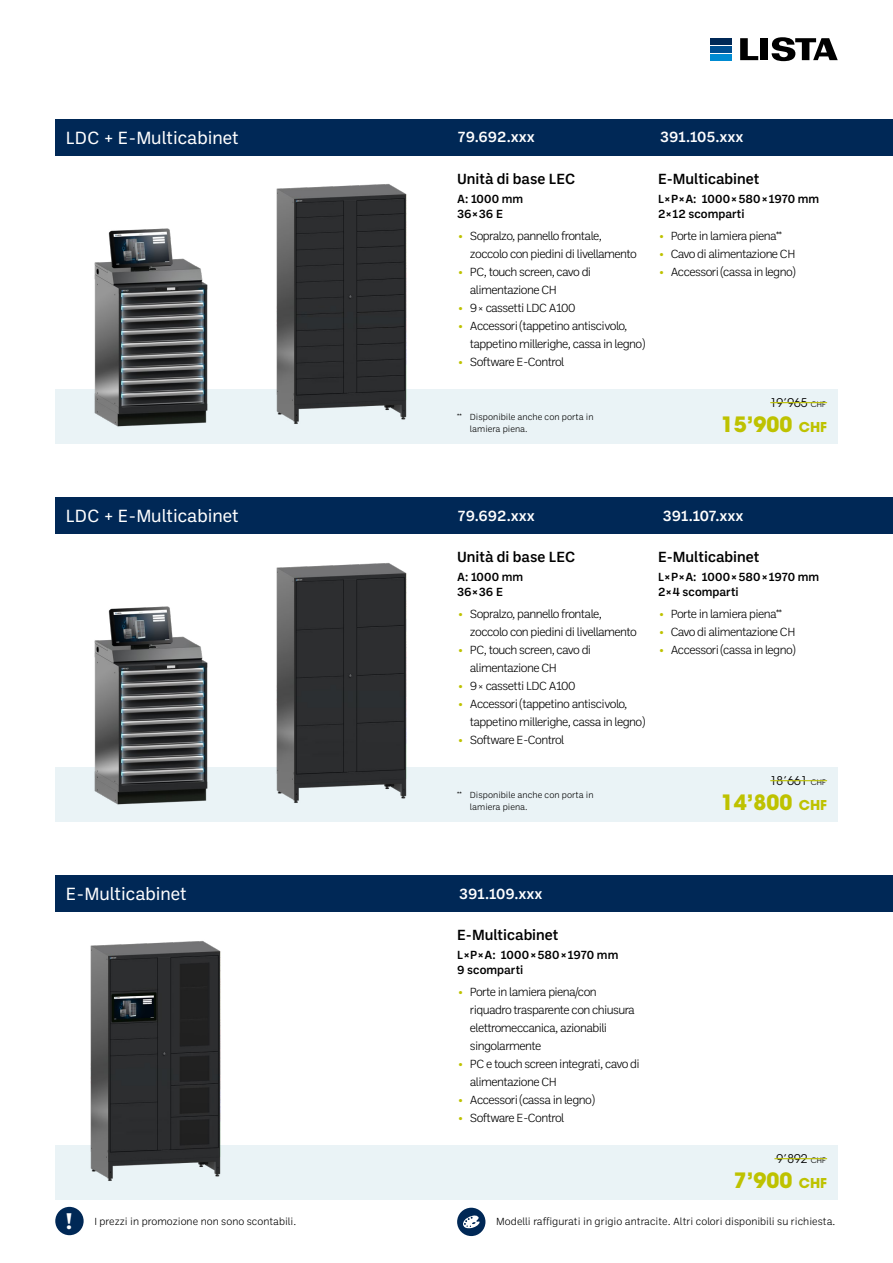
<style>
.page{position:relative;width:893px;height:1263px;background:#fff}
.page>*{position:absolute;margin:0;border:0;box-sizing:border-box;transform-origin:0 0}
.t1{font:700 21px "ITC Avant Garde Pro";color:#bec200}
.t2{font:18px "Ballinger";color:#fff}
.t3{font:500 15px "Ballinger";color:#000}
.t4{font:500 15px "Ballinger";color:#fff}
.t5{font:300 12px/18px "Ballinger";letter-spacing:-.05em;color:#000}
.t6{font:500 12px/15px "Ballinger";color:#000}
.t7{font:12px "ITC Avant Garde Pro";color:#000}
.t8{font:300 10.5px "Ballinger";color:#000}
.t9{font:300 9px/12px "Ballinger";color:#000}
.s1{font-size:18px;color:#bec200}
.s2{font-size:10.5px}
.s3{font-size:7.5px}
.s4{font-size:13.5px}
.s5{font-family:"Acme Gothic Extrawide";font-weight:400;font-size:22.5px;color:#fff}
</style>
<div class="page">
<div style="left:710px;top:38px;width:22px;height:6px;background:#002856"></div>
<div style="left:710px;top:46px;width:22px;height:6px;background:#004f91"></div>
<div style="left:710px;top:54px;width:22px;height:6px;background:#008bd2"></div>
<svg style="left:740px;top:38px;width:18px;height:22px"></svg>
<div style="left:760px;top:38px;width:8px;height:22px;background:#000"></div>
<svg style="left:772px;top:37px;width:66px;height:24px"></svg>
<div style="left:55px;top:1145px;width:783px;height:54px;background:#eaf3f6"></div>
<div style="left:55px;top:767px;width:783px;height:54px;background:#eaf3f6"></div>
<div style="left:55px;top:389px;width:783px;height:54px;background:#eaf3f6"></div>
<div style="left:55px;top:875px;width:838px;height:36px;background:#002856"></div>
<div style="left:55px;top:497px;width:838px;height:36px;background:#002856"></div>
<div style="left:55px;top:119px;width:838px;height:36px;background:#002856"></div>
<img style="left:94px;top:606px;width:114px;height:199px">
<img style="left:94px;top:228px;width:114px;height:199px">
<img style="left:90px;top:941px;width:131px;height:240px">
<img style="left:276px;top:563px;width:131px;height:240px">
<img style="left:276px;top:184px;width:131px;height:240px">
<div style="left:55px;top:1207px;width:29px;height:28px;background:#002856;border-radius:50%"></div>
<div style="left:457px;top:1208px;width:28px;height:28px;background:#002856;border-radius:50%"></div>
<svg style="left:463px;top:1215px;width:17px;height:14px"></svg>
<hr style="left:771px;top:402px;width:56px;height:1px;background:#bec200">
<hr style="left:771px;top:780px;width:56px;height:1px;background:#bec200">
<hr style="left:775px;top:1158px;width:52px;height:1px;background:#bec200">
<h2 class="t2" style="left:66px;top:125px;width:174px">LDC + E-Multicabinet</h2>
<p class="t4" style="left:458px;top:127px;width:78px">79.692.xxx</p>
<p class="t4" style="left:660px;top:127px;width:85px">391.105.xxx</p>
<p class="t3" style="left:457px;top:168px;width:120px">Unità di base LEC</p>
<p class="t6" style="left:457px;top:191px;width:68px">A: 1000 mm<br>36 × 36 E</p>
<p class="t5" style="left:470px;top:227px;width:169px;text-indent:-13px"><span class="s1">•</span> Sopralzo, pannello frontale, zoccolo con piedini di livellamento</p>
<p class="t5" style="left:470px;top:263px;width:123px;text-indent:-13px"><span class="s1">•</span> PC, touch screen, cavo di alimentazione CH</p>
<p class="t5" style="left:457px;top:299px;width:120px"><span class="s1">•</span> 9 <span class="s2">×</span> cassetti LDC A100</p>
<p class="t5" style="left:470px;top:317px;width:177px;text-indent:-13px"><span class="s1">•</span> Accessori (tappetino antiscivolo, tappetino millerighe, cassa in legno)</p>
<p class="t5" style="left:457px;top:353px;width:109px"><span class="s1">•</span> Software E-Control</p>
<p class="t3" style="left:658px;top:168px;width:103px">E-Multicabinet</p>
<p class="t6" style="left:658px;top:191px;width:163px">L × P × A: 1000 × 580 × 1970 mm<br>2× 12 scomparti</p>
<p class="t5" style="left:658px;top:227px;width:126px"><span class="s1">•</span> Porte in lamiera piena**</p>
<p class="t5" style="left:658px;top:245px;width:139px"><span class="s1">•</span> Cavo di alimentazione CH</p>
<p class="t5" style="left:658px;top:263px;width:139px"><span class="s1">•</span> Accessori (cassa in legno)</p>
<p class="t7" style="left:770px;top:395px;width:57px">19’965 <span class="s3">CHF</span></p>
<p class="t9" style="left:470px;top:410px;width:125px;text-indent:-13px">** Disponibile anche con porta in lamiera piena.</p>
<h1 class="t1" style="left:721px;top:410px;width:108px">15’900 <span class="s4">CHF</span></h1>
<h2 class="t2" style="left:66px;top:503px;width:174px">LDC + E-Multicabinet</h2>
<p class="t4" style="left:458px;top:505px;width:78px">79.692.xxx</p>
<p class="t4" style="left:663px;top:505px;width:82px">391.107.xxx</p>
<p class="t3" style="left:457px;top:546px;width:120px">Unità di base LEC</p>
<p class="t6" style="left:457px;top:569px;width:68px">A: 1000 mm<br>36 × 36 E</p>
<p class="t5" style="left:470px;top:605px;width:169px;text-indent:-13px"><span class="s1">•</span> Sopralzo, pannello frontale, zoccolo con piedini di livellamento</p>
<p class="t5" style="left:470px;top:641px;width:123px;text-indent:-13px"><span class="s1">•</span> PC, touch screen, cavo di alimentazione CH</p>
<p class="t5" style="left:457px;top:677px;width:120px"><span class="s1">•</span> 9 <span class="s2">×</span> cassetti LDC A100</p>
<p class="t5" style="left:470px;top:695px;width:177px;text-indent:-13px"><span class="s1">•</span> Accessori (tappetino antiscivolo, tappetino millerighe, cassa in legno)</p>
<p class="t5" style="left:457px;top:731px;width:109px"><span class="s1">•</span> Software E-Control</p>
<p class="t3" style="left:658px;top:546px;width:103px">E-Multicabinet</p>
<p class="t6" style="left:658px;top:569px;width:163px">L × P × A: 1000 × 580 × 1970 mm<br>2× 4 scomparti</p>
<p class="t5" style="left:658px;top:605px;width:126px"><span class="s1">•</span> Porte in lamiera piena**</p>
<p class="t5" style="left:658px;top:623px;width:139px"><span class="s1">•</span> Cavo di alimentazione CH</p>
<p class="t5" style="left:658px;top:641px;width:139px"><span class="s1">•</span> Accessori (cassa in legno)</p>
<p class="t7" style="left:770px;top:773px;width:57px">18’661 <span class="s3">CHF</span></p>
<p class="t9" style="left:470px;top:788px;width:125px;text-indent:-13px">** Disponibile anche con porta in lamiera piena.</p>
<h1 class="t1" style="left:721px;top:788px;width:108px">14’800 <span class="s4">CHF</span></h1>
<h2 class="t2" style="left:66px;top:881px;width:122px">E-Multicabinet</h2>
<p class="t4" style="left:459px;top:883px;width:85px">391.109.xxx</p>
<p class="t3" style="left:457px;top:924px;width:103px">E-Multicabinet</p>
<p class="t6" style="left:457px;top:947px;width:163px">L × P × A: 1000 × 580 × 1970 mm<br>9 scomparti</p>
<p class="t5" style="left:470px;top:983px;width:167px;text-indent:-13px"><span class="s1">•</span> Porte in lamiera piena/con riquadro trasparente con chiusura elettromeccanica, azionabili singolarmente</p>
<p class="t5" style="left:470px;top:1055px;width:171px;text-indent:-13px"><span class="s1">•</span> PC e touch screen integrati, cavo di alimentazione CH</p>
<p class="t5" style="left:457px;top:1091px;width:139px"><span class="s1">•</span> Accessori (cassa in legno)</p>
<p class="t5" style="left:457px;top:1109px;width:109px"><span class="s1">•</span> Software E-Control</p>
<p class="t7" style="left:777px;top:1151px;width:50px">9’892 <span class="s3">CHF</span></p>
<h1 class="t1" style="left:734px;top:1166px;width:95px">7’900 <span class="s4">CHF</span></h1>
<p class="t8" style="left:65px;top:1214px;width:233px"><span class="s5">!</span> I prezzi in promozione non sono scontabili.</p>
<p class="t8" style="left:496px;top:1214px;width:341px">Modelli raffigurati in grigio antracite. Altri colori disponibili su richiesta.</p>
</div>
